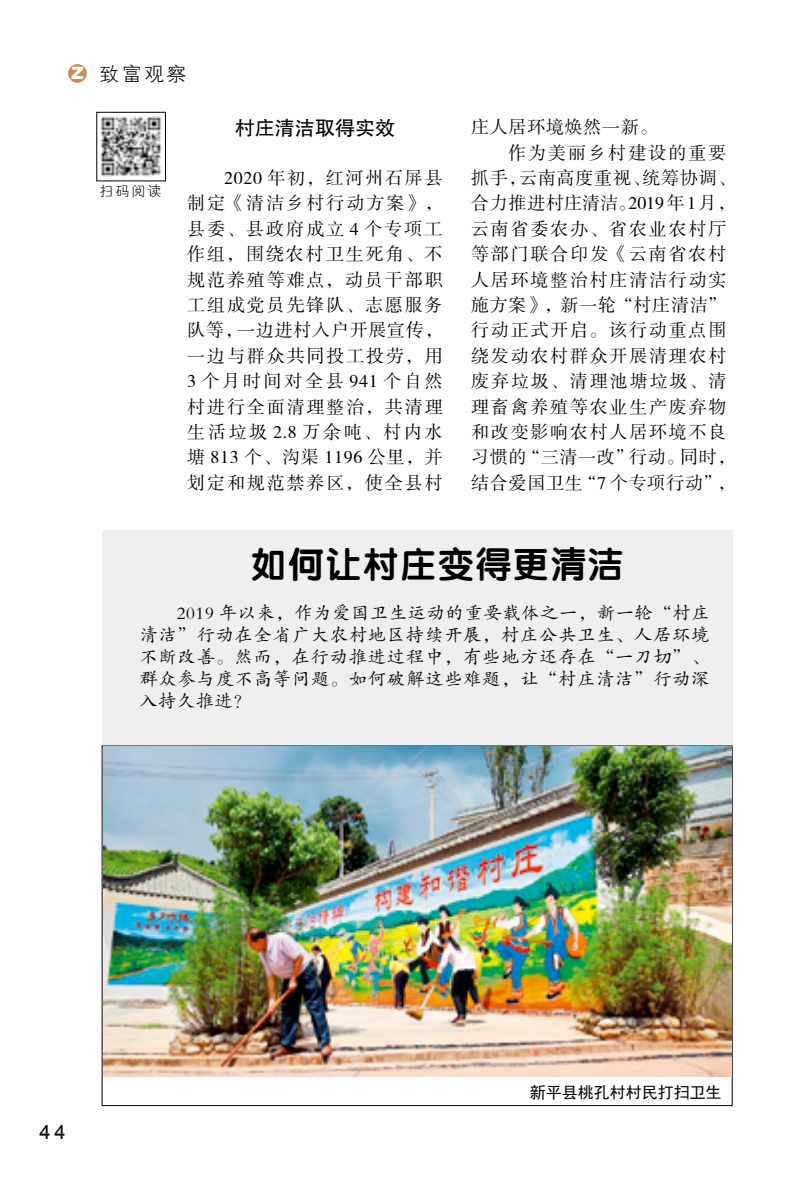
<style>
.page{position:relative;width:806px;height:1191px;background:#fff}
.page>*{position:absolute;margin:0;border:0;box-sizing:border-box;transform-origin:0 0}
.t1{font:36px "FZY4 K GBK1 0";letter-spacing:.04em;color:#000}
.t2{font:20px "FZHTK GBK1 0";color:#000}
.t3{font:20px "FZXH1 JW GB1 0";color:#000}
.t4{font:20px "Arial";color:#000}
.t5{font:18px/25.4px "FZSSK GBK1 0";letter-spacing:.1em;color:#000;text-align:justify}
.t6{font:18px/22px "FZKTK GBK1 0";letter-spacing:.06em;color:#000;text-align:justify}
.t7{font:18px "FZSSK GBK1 0";letter-spacing:.04em;color:#000}
.t8{font:18px "FZSSK GBK1 0";letter-spacing:.02em;color:#000}
.t9{font:16px "Sim Hei";color:#000}
.t10{font:14px "FZXH1 JW GB1 0";color:#000}
.s1{font-family:"Arial";font-weight:900;font-size:17px;color:#fff}
</style>
<div class="page">
<div style="left:68px;top:64px;width:19px;height:19px;background:#c98f56;border-radius:50%"></div>
<div style="left:102px;top:530px;width:629px;height:216px;background:#efefef"></div>
<div style="left:96px;top:112px;width:70px;height:69px;border:1px solid #000"></div>
<img style="left:101px;top:116px;width:60px;height:61px">
<img style="left:103px;top:746px;width:628px;height:330px">
<svg style="left:525px;top:1075px;width:198px;height:32px"></svg>
<p class="t3" style="left:71px;top:63px;width:116px"><span class="s1">Z</span> 致富观察</p>
<p class="t10" style="left:99px;top:184px;width:63px">扫码阅读</p>
<p class="t2" style="left:235px;top:117px;width:162px">村庄清洁取得实效</p>
<p class="t5" style="left:187px;top:166px;width:257px;text-indent:37px">2020 年初，红河州石屏县制定《清洁乡村行动方案》，县委、县政府成立 4 个专项工作组，围绕农村卫生死角、不规范养殖等难点，动员干部职工组成党员先锋队、志愿服务队等，一边进村入户开展宣传，一边与群众共同投工投劳，用3 个月时间对全县 941 个自然村进行全面清理整治，共清理生活垃圾 2.8 万余吨、村内水塘 813 个、沟渠 1196 公里，并划定和规范禁养区，使全县村</p>
<p class="t7" style="left:471px;top:118px;width:188px">庄人居环境焕然一新。</p>
<p class="t5" style="left:507px;top:141px;width:220px">作为美丽乡村建设的重要</p>
<p class="t7" style="left:471px;top:168px;width:266px">抓手，云南高度重视、统筹协调、</p>
<p class="t8" style="left:471px;top:194px;width:266px">合力推进村庄清洁。2019年 1月，</p>
<p class="t5" style="left:471px;top:217px;width:257px">云南省委农办、省农业农村厅</p>
<p class="t5" style="left:471px;top:242px;width:257px">等部门联合印发《云南省农村</p>
<p class="t5" style="left:471px;top:268px;width:257px">人居环境整治村庄清洁行动实</p>
<p class="t7" style="left:471px;top:295px;width:257px">施方案》，新一轮“村庄清洁”</p>
<p class="t5" style="left:471px;top:318px;width:257px">行动正式开启。该行动重点围</p>
<p class="t5" style="left:471px;top:344px;width:257px">绕发动农村群众开展清理农村</p>
<p class="t5" style="left:471px;top:369px;width:257px">废弃垃圾、清理池塘垃圾、清</p>
<p class="t5" style="left:471px;top:395px;width:257px">理畜禽养殖等农业生产废弃物</p>
<p class="t5" style="left:471px;top:420px;width:257px">和改变影响农村人居环境不良</p>
<p class="t7" style="left:471px;top:448px;width:266px">习惯的“三清一改”行动。同时，</p>
<p class="t7" style="left:471px;top:473px;width:266px">结合爱国卫生“7 个专项行动”，</p>
<h1 class="t1" style="left:250px;top:545px;width:374px">如何让村庄变得更清洁</h1>
<p class="t6" style="left:140px;top:602px;width:571px;text-indent:37px">2019 年以来，作为爱国卫生运动的重要载体之一，新一轮“村庄清洁”行动在全省广大农村地区持续开展，村庄公共卫生、人居环境不断改善。然而，在行动推进过程中，有些地方还存在“一刀切”、群众参与度不高等问题。如何破解这些难题，让“村庄清洁”行动深入持久推进？</p>
<p class="t4" style="left:39px;top:1118px;width:28px">44</p>
<p class="t9" style="left:529px;top:1084px;width:193px">新平县桃孔村村民打扫卫生</p>
</div>
